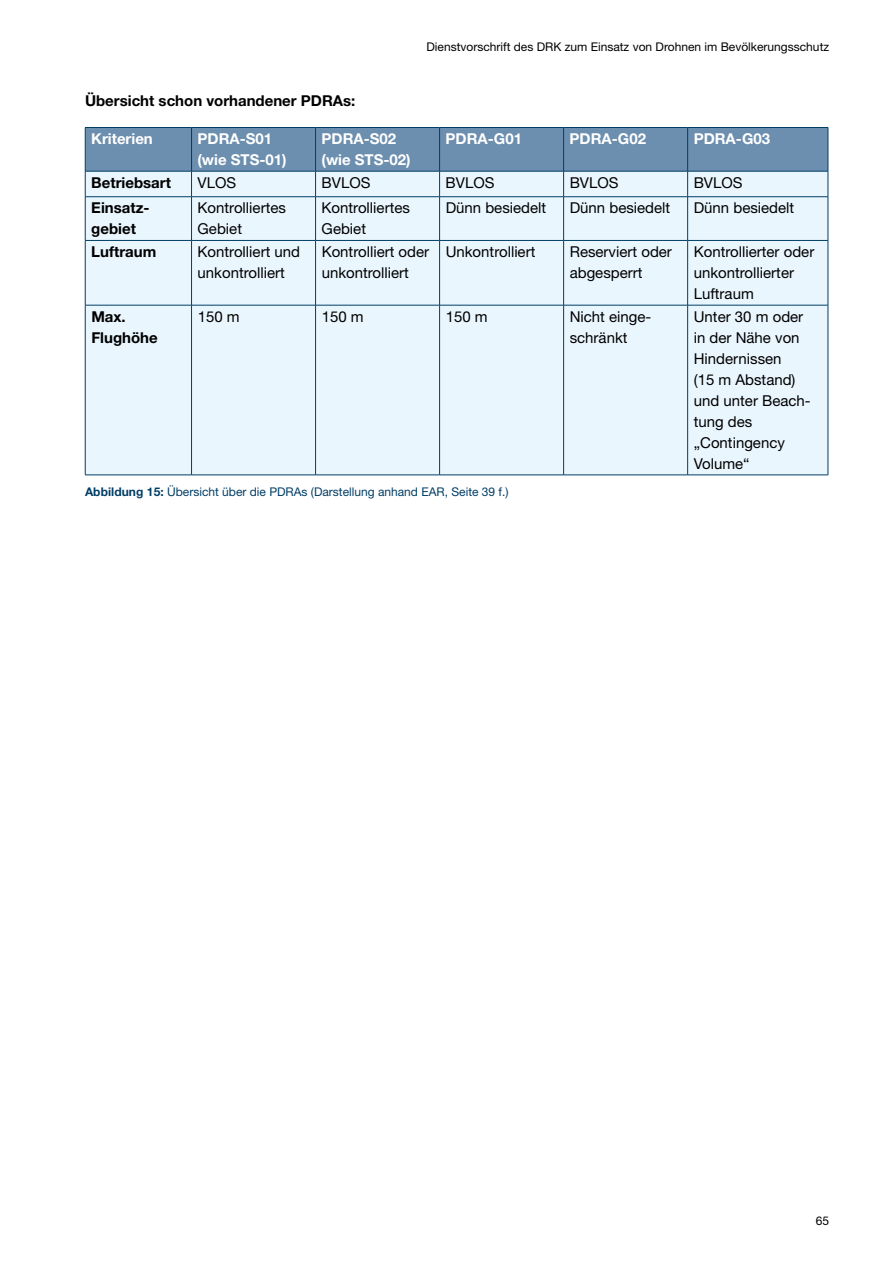
<style>
.page{position:relative;width:893px;height:1263px;background:#fff}
.page>*{position:absolute;margin:0;border:0;box-sizing:border-box;transform-origin:0 0}
.t1{font:15px/21px "Helvetica Neue LT Pro";color:#000}
.t2{font:700 15px/21px "Helvetica Neue LT Pro";color:#000}
.t3{font:700 15px/21px "Helvetica Neue LT Pro";color:#fff}
.t4{font:12px "Helvetica Neue LT Pro";color:#003e66}
.t5{font:12px "Helvetica Neue LT Pro";color:#000}
.s1{font-weight:700}
</style>
<div class="page">
<div style="left:86px;top:197px;width:742px;height:278px;background:#eaf6fe"></div>
<svg style="left:85px;top:127px;width:744px;height:70px;background:#93aec7"></svg>
<hr style="left:85px;top:196px;width:107px;height:1px;background:#003e66">
<hr style="left:85px;top:197px;width:1px;height:43px;background:#003e66">
<hr style="left:192px;top:196px;width:124px;height:1px;background:#003e66">
<hr style="left:191px;top:197px;width:1px;height:43px;background:#003e66">
<hr style="left:316px;top:196px;width:124px;height:1px;background:#003e66">
<hr style="left:315px;top:197px;width:1px;height:43px;background:#003e66">
<hr style="left:440px;top:196px;width:124px;height:1px;background:#003e66">
<hr style="left:439px;top:197px;width:1px;height:43px;background:#003e66">
<hr style="left:564px;top:196px;width:124px;height:1px;background:#003e66">
<hr style="left:563px;top:197px;width:1px;height:43px;background:#003e66">
<hr style="left:688px;top:196px;width:140px;height:1px;background:#003e66">
<hr style="left:687px;top:197px;width:1px;height:43px;background:#003e66">
<hr style="left:828px;top:197px;width:1px;height:43px;background:#003e66">
<hr style="left:85px;top:240px;width:107px;height:1px;background:#003e66">
<hr style="left:85px;top:241px;width:1px;height:64px;background:#003e66">
<hr style="left:192px;top:240px;width:124px;height:1px;background:#003e66">
<hr style="left:191px;top:241px;width:1px;height:64px;background:#003e66">
<hr style="left:316px;top:240px;width:124px;height:1px;background:#003e66">
<hr style="left:315px;top:241px;width:1px;height:64px;background:#003e66">
<hr style="left:440px;top:240px;width:124px;height:1px;background:#003e66">
<hr style="left:439px;top:241px;width:1px;height:64px;background:#003e66">
<hr style="left:564px;top:240px;width:124px;height:1px;background:#003e66">
<hr style="left:563px;top:241px;width:1px;height:64px;background:#003e66">
<hr style="left:688px;top:240px;width:140px;height:1px;background:#003e66">
<hr style="left:687px;top:241px;width:1px;height:64px;background:#003e66">
<hr style="left:828px;top:241px;width:1px;height:64px;background:#003e66">
<hr style="left:85px;top:305px;width:107px;height:1px;background:#003e66">
<hr style="left:85px;top:305px;width:1px;height:170px;background:#003e66">
<hr style="left:192px;top:305px;width:124px;height:1px;background:#003e66">
<hr style="left:191px;top:305px;width:1px;height:170px;background:#003e66">
<hr style="left:316px;top:305px;width:124px;height:1px;background:#003e66">
<hr style="left:315px;top:305px;width:1px;height:170px;background:#003e66">
<hr style="left:440px;top:305px;width:124px;height:1px;background:#003e66">
<hr style="left:439px;top:305px;width:1px;height:170px;background:#003e66">
<hr style="left:564px;top:305px;width:124px;height:1px;background:#003e66">
<hr style="left:563px;top:305px;width:1px;height:170px;background:#003e66">
<hr style="left:688px;top:305px;width:140px;height:1px;background:#003e66">
<hr style="left:687px;top:305px;width:1px;height:170px;background:#003e66">
<hr style="left:828px;top:305px;width:1px;height:170px;background:#003e66">
<hr style="left:85px;top:475px;width:107px;height:1px;background:#003e66">
<hr style="left:192px;top:475px;width:124px;height:1px;background:#003e66">
<hr style="left:316px;top:475px;width:124px;height:1px;background:#003e66">
<hr style="left:440px;top:475px;width:124px;height:1px;background:#003e66">
<hr style="left:564px;top:475px;width:124px;height:1px;background:#003e66">
<hr style="left:688px;top:475px;width:140px;height:1px;background:#003e66">
<p class="t5" style="left:426px;top:39px;width:404px">Dienstvorschrift des DRK zum Einsatz von Drohnen im Bevölkerungsschutz</p>
<p class="t2" style="left:85px;top:90px;width:272px">Übersicht schon vorhandener PDRAs:</p>
<p class="t3" style="left:91px;top:128px;width:63px">Kriterien</p>
<p class="t3" style="left:198px;top:128px;width:91px">PDRA-S01 (wie STS-01)</p>
<p class="t3" style="left:322px;top:128px;width:91px">PDRA-S02 (wie STS-02)</p>
<p class="t3" style="left:446px;top:128px;width:78px">PDRA-G01</p>
<p class="t3" style="left:570px;top:128px;width:78px">PDRA-G02</p>
<p class="t3" style="left:694px;top:128px;width:78px">PDRA-G03</p>
<p class="t2" style="left:91px;top:172px;width:81px">Betriebsart</p>
<p class="t1" style="left:198px;top:172px;width:40px">VLOS</p>
<p class="t1" style="left:322px;top:172px;width:50px">BVLOS</p>
<p class="t1" style="left:446px;top:172px;width:50px">BVLOS</p>
<p class="t1" style="left:570px;top:172px;width:50px">BVLOS</p>
<p class="t1" style="left:694px;top:172px;width:50px">BVLOS</p>
<p class="t2" style="left:91px;top:197px;width:60px">Einsatz&shy;gebiet</p>
<p class="t1" style="left:198px;top:197px;width:90px">Kontrolliertes<br>Gebiet</p>
<p class="t1" style="left:322px;top:197px;width:90px">Kontrolliertes<br>Gebiet</p>
<p class="t1" style="left:446px;top:197px;width:102px">Dünn besiedelt</p>
<p class="t1" style="left:570px;top:197px;width:102px">Dünn besiedelt</p>
<p class="t1" style="left:694px;top:197px;width:102px">Dünn besiedelt</p>
<p class="t2" style="left:91px;top:241px;width:66px">Luftraum</p>
<p class="t1" style="left:198px;top:241px;width:104px">Kontrolliert und unkontrolliert</p>
<p class="t1" style="left:322px;top:241px;width:109px">Kontrolliert oder unkontrolliert</p>
<p class="t1" style="left:446px;top:241px;width:91px">Unkontrolliert</p>
<p class="t1" style="left:570px;top:241px;width:104px">Reserviert oder abgesperrt</p>
<p class="t1" style="left:694px;top:241px;width:122px">Kontrollierter oder unkontrollierter<br>Luftraum</p>
<p class="t2" style="left:91px;top:306px;width:68px">Max.<br>Flughöhe</p>
<p class="t1" style="left:198px;top:306px;width:43px">150 m</p>
<p class="t1" style="left:322px;top:306px;width:43px">150 m</p>
<p class="t1" style="left:446px;top:306px;width:43px">150 m</p>
<p class="t1" style="left:570px;top:306px;width:83px">Nicht einge&shy;schränkt</p>
<p class="t1" style="left:694px;top:306px;width:118px">Unter 30 m oder in der Nähe von<br>Hindernissen<br>(15 m Abstand) und unter Beach&shy;tung des „Contingency<br>Volume“</p>
<p class="t4" style="left:85px;top:484px;width:425px"><span class="s1">Abbildung 15:</span> Übersicht über die PDRAs (Darstellung anhand EAR, Seite 39 f.)</p>
<p class="t5" style="left:816px;top:1213px;width:15px">65</p>
</div>
